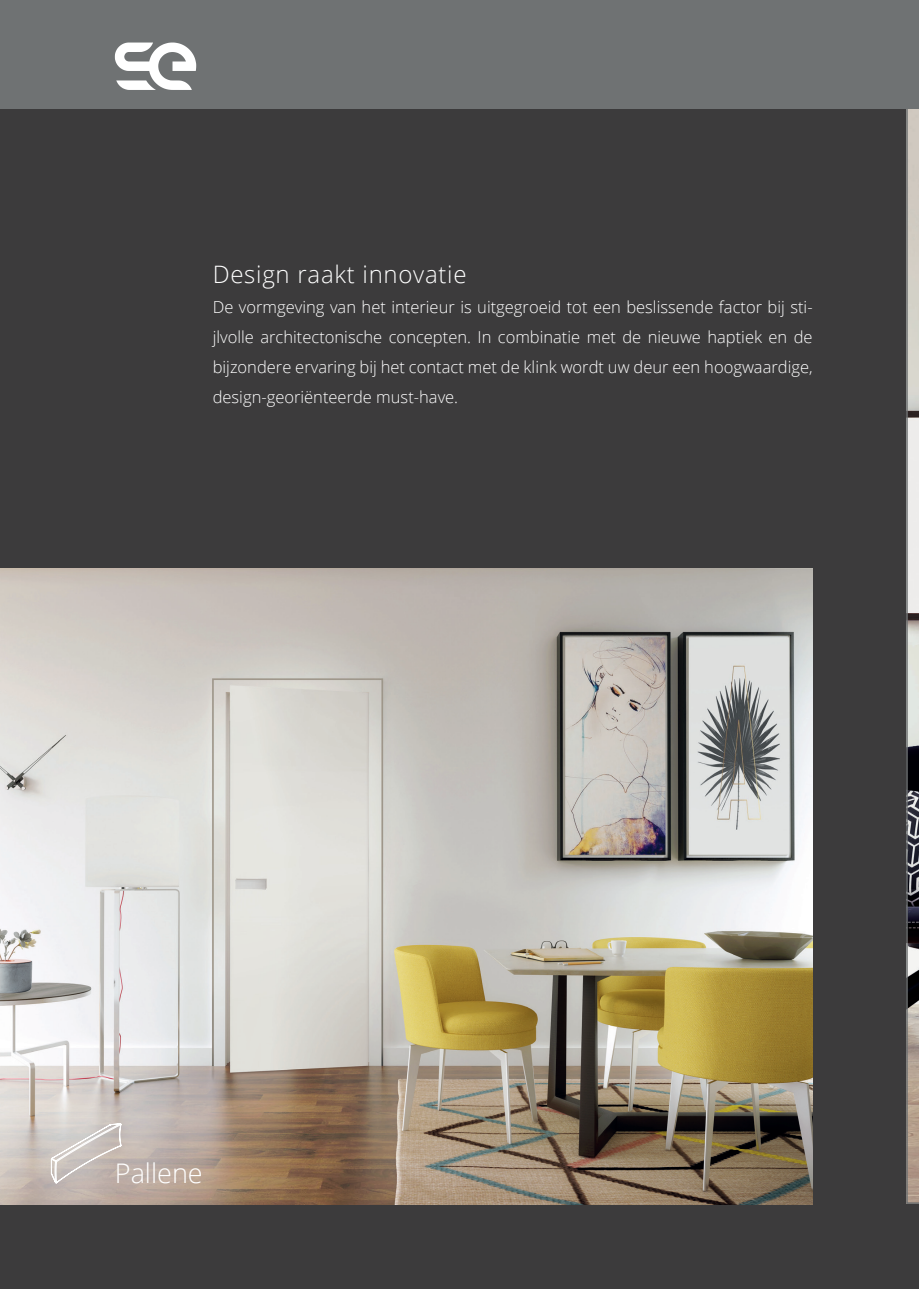
<style>
.page{position:relative;width:919px;height:1289px;background:#fff}
.page>*{position:absolute;margin:0;border:0;box-sizing:border-box;transform-origin:0 0}
.t1{font:300 27px "Open Sans";color:#fff}
.t2{font:300 24px "Open Sans";letter-spacing:.03em;color:#fff}
.t3{font:300 16.5px/30px "Open Sans";color:#fff;text-align:justify}
</style>
<div class="page">
<div style="left:906px;top:0;width:12px;height:1288px;background:#3c3b3c"></div>
<div style="left:0;top:0;width:906px;height:1288px;background:#3c3b3c"></div>
<svg style="left:906px;top:108px;width:12px;height:1095px;background:#a3a09c"></svg>
<img style="left:0;top:568px;width:812px;height:636px">
<svg style="left:50px;top:1122px;width:72px;height:61px;background:#cec7c3"></svg>
<div style="left:0;top:0;width:906px;height:108px;background:#6f7273"></div>
<div style="left:906px;top:0;width:12px;height:108px;background:#6f7273"></div>
<svg style="left:115px;top:43px;width:81px;height:47px"></svg>
<h2 class="t2" style="left:213px;top:258px;width:255px">Design raakt innovatie</h2>
<p class="t3" style="left:213px;top:291px;width:601px">De vormgeving van het interieur is uitgegroeid tot een beslissende factor bij sti&shy;jlvolle architectonische concepten. In combinatie met de nieuwe haptiek en de bijzondere ervaring bij het contact met de klink wordt uw deur een hoogwaardige, design-georiënteerde must-have.</p>
<h1 class="t1" style="left:115px;top:1154px;width:89px">Pallene</h1>
</div>
